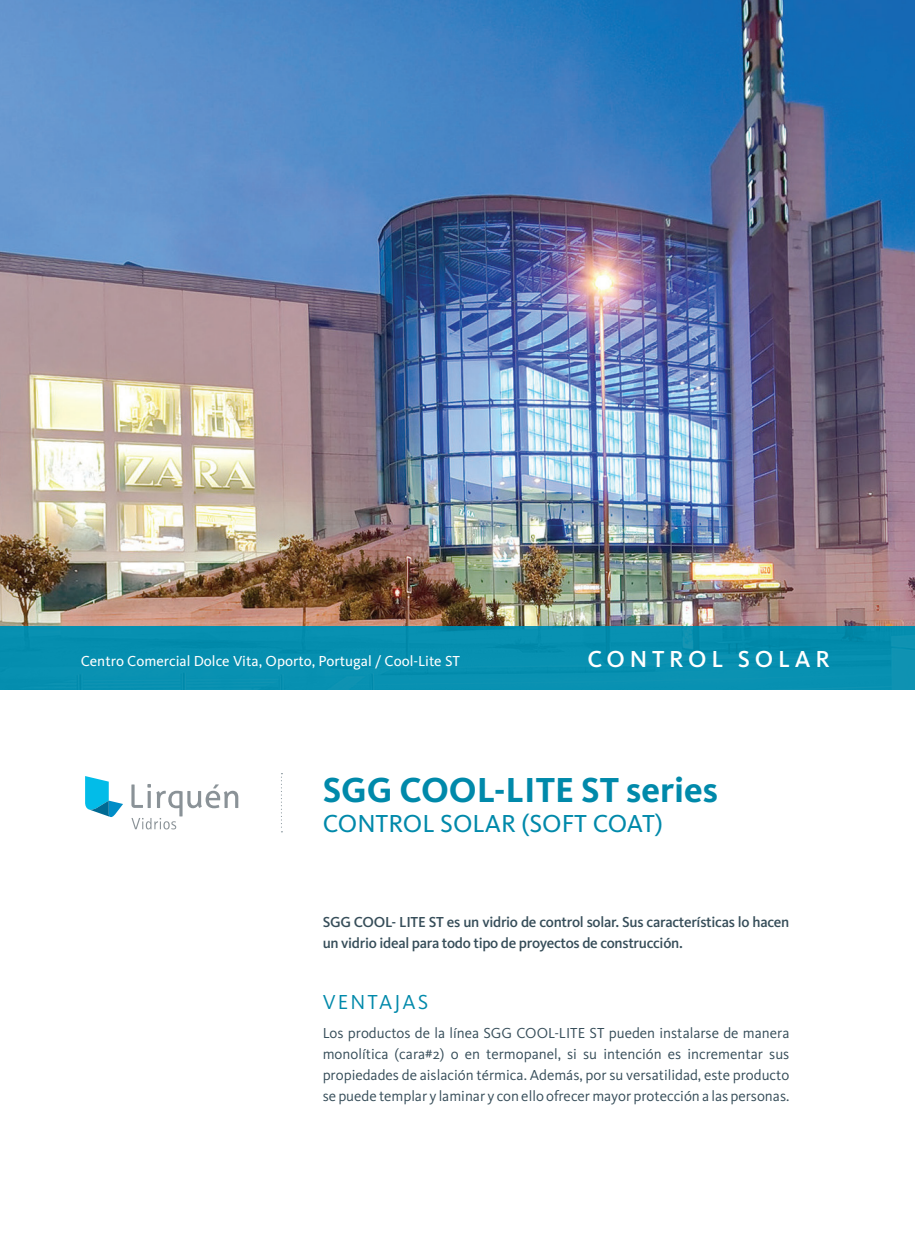
<style>
.page{position:relative;width:915px;height:1255px;background:#fff}
.page>*{position:absolute;margin:0;border:0;box-sizing:border-box;transform-origin:0 0}
.t1{font:700 36px "Kievit";color:#0089aa}
.t2{font:25.5px "Kievit";color:#0089aa}
.t3{font:500 24px "Kievit";letter-spacing:.2em;color:#fff}
.t4{font:21px "Kievit";letter-spacing:.1em;color:#0089aa}
.t5{font:15px/21px "Kievit";color:#364d59;text-align:justify}
.t6{font:500 15px/21.5px "Kievit";letter-spacing:-.02em;color:#364d59}
.t7{font:15px "Kievit";color:#fff}
</style>
<div class="page">
<img style="left:0;top:0;width:914px;height:626px">
<div style="left:0;top:626px;width:914px;height:63px;background:#0790b1"></div>
<svg style="left:281px;top:773px;width:1px;height:59px"></svg>
<svg style="left:131px;top:784px;width:107px;height:45px"></svg>
<svg style="left:85px;top:776px;width:38px;height:41px"></svg>
<p class="t7" style="left:81px;top:652px;width:380px">Centro Comercial Dolce Vita, Oporto, Portugal / Cool-Lite ST</p>
<h3 class="t3" style="left:587px;top:644px;width:244px">CONTROL SOLAR</h3>
<h1 class="t1" style="left:322px;top:767px;width:396px">SGG COOL-LITE ST series</h1>
<h2 class="t2" style="left:322px;top:808px;width:342px">CONTROL SOLAR (SOFT COAT)</h2>
<p class="t6" style="left:322px;top:911px;width:468px">SGG COOL- LITE ST es un vidrio de control solar. Sus características lo hacen un vidrio ideal para todo tipo de proyectos de construcción.</p>
<h3 class="t4" style="left:322px;top:989px;width:107px">VENTAJAS</h3>
<p class="t5" style="left:322px;top:1022px;width:468px">Los productos de la línea SGG COOL-LITE ST pueden instalarse de manera monolítica (cara#2) o en termopanel, si su intención es incrementar sus propiedades de aislación térmica. Además, por su versatilidad, este producto se puede templar y laminar y con ello ofrecer mayor protección a las personas.</p>
</div>
